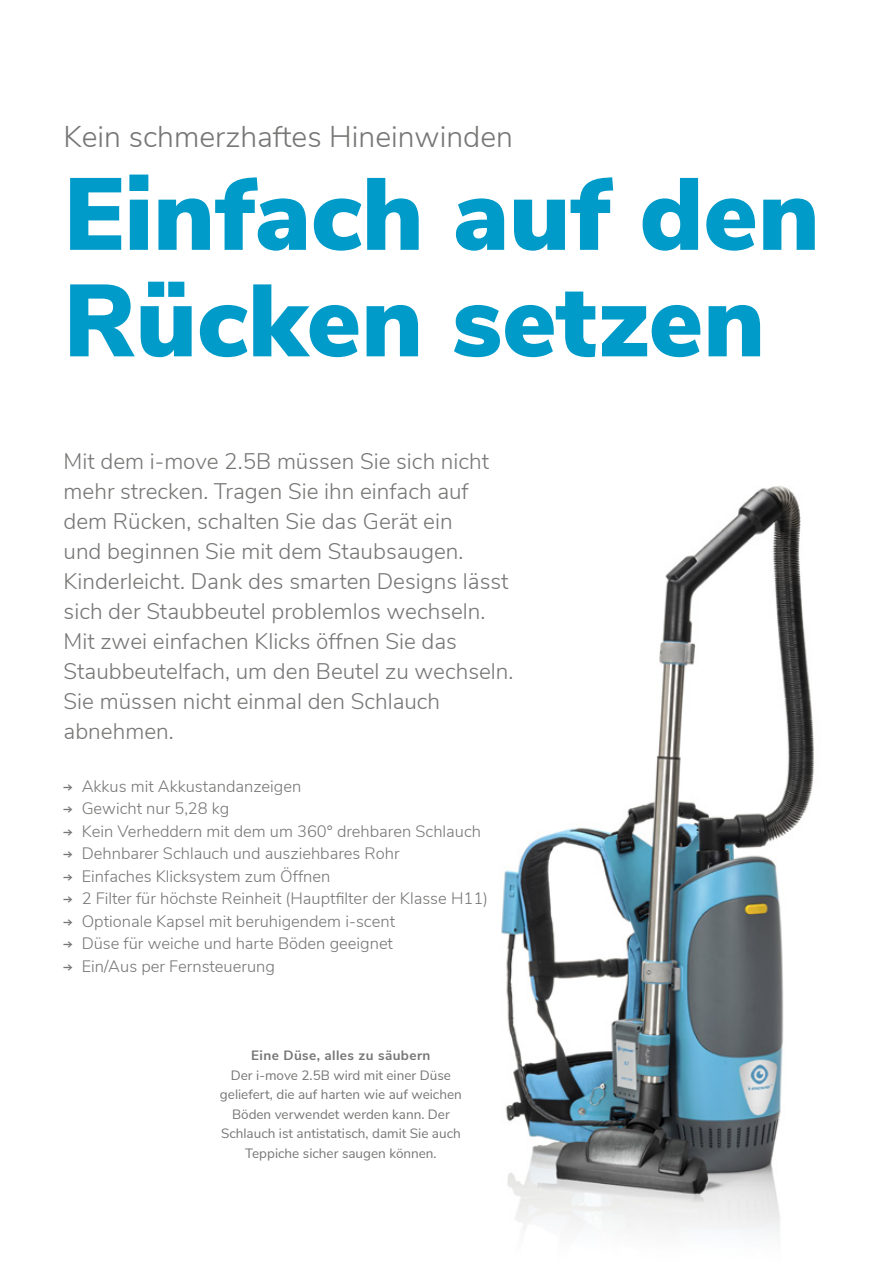
<style>
.page{position:relative;width:893px;height:1263px;background:#fff}
.page>*{position:absolute;margin:0;border:0;box-sizing:border-box;transform-origin:0 0}
.t1{font:900 102px/106.5px "Nunito Sans";color:#009bc9}
.t2{font:300 30px "Nunito Sans";color:#767675}
.t3{font:300 22.5px/30px "Nunito Sans";color:#767675}
.t4{font:300 16.5px "Nunito Sans";color:#767675}
.t5{font:13.5px/19.5px "Nunito Sans";color:#767675;text-align:center}
.t6{font:700 13.5px "Nunito Sans";letter-spacing:.03em;color:#767675}
.s1{font-family:"Consolas";font-weight:400}
</style>
<div class="page">
<img style="left:500px;top:486px;width:314px;height:748px">
<h2 class="t2" style="left:64px;top:115px;width:451px">Kein schmerzhaftes Hineinwinden</h2>
<h1 class="t1" style="left:64px;top:157px;width:758px">Einfach auf den<br>Rücken setzen</h1>
<p class="t3" style="left:64px;top:445px;width:451px">Mit dem i-move 2.5B müssen Sie sich nicht mehr strecken. Tragen Sie ihn einfach auf dem Rücken, schalten Sie das Gerät ein<br>und beginnen Sie mit dem Staubsaugen.<br>Kinderleicht. Dank des smarten Designs lässt sich der Staubbeutel problemlos wechseln.<br>Mit zwei einfachen Klicks öffnen Sie das Staubbeutelfach, um den Beutel zu wechseln.<br>Sie müssen nicht einmal den Schlauch abnehmen.</p>
<p class="t4" style="left:64px;top:774px;width:239px"><span class="s1">→</span> Akkus mit Akkustandanzeigen</p>
<p class="t4" style="left:64px;top:796px;width:167px"><span class="s1">→</span> Gewicht nur 5,28 kg</p>
<p class="t4" style="left:64px;top:819px;width:419px"><span class="s1">→</span> Kein Verheddern mit dem um 360° drehbaren Schlauch</p>
<p class="t4" style="left:64px;top:841px;width:338px"><span class="s1">→</span> Dehnbarer Schlauch und ausziehbares Rohr</p>
<p class="t4" style="left:64px;top:864px;width:268px"><span class="s1">→</span> Einfaches Klicksystem zum Öffnen</p>
<p class="t4" style="left:64px;top:886px;width:426px"><span class="s1">→</span> 2 Filter für höchste Reinheit (Hauptfilter der Klasse H11)</p>
<p class="t4" style="left:64px;top:909px;width:333px"><span class="s1">→</span> Optionale Kapsel mit beruhigendem i-scent</p>
<p class="t4" style="left:64px;top:931px;width:331px"><span class="s1">→</span> Düse für weiche und harte Böden geeignet</p>
<p class="t4" style="left:64px;top:954px;width:213px"><span class="s1">→</span> Ein/Aus per Fernsteuerung</p>
<p class="t6" style="left:251px;top:1045px;width:181px">Eine Düse, alles zu säubern</p>
<p class="t5" style="left:220px;top:1064px;width:243px">Der i-move 2.5B wird mit einer Düse geliefert, die auf harten wie auf weichen Böden verwendet werden kann. Der Schlauch ist antistatisch, damit Sie auch Teppiche sicher saugen können.</p>
</div>
